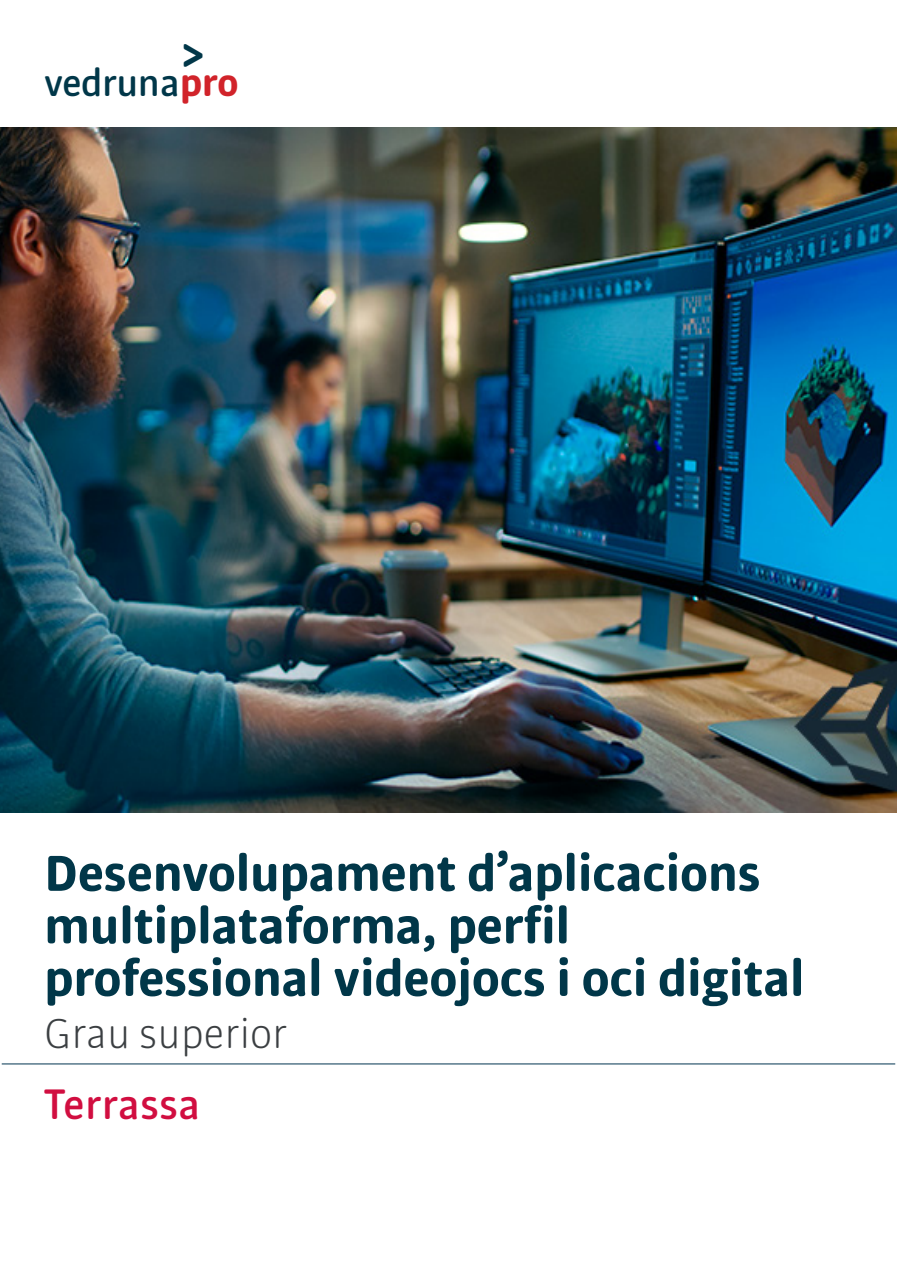
<style>
.page{position:relative;width:897px;height:1267px;background:#fff}
.page>*{position:absolute;margin:0;border:0;box-sizing:border-box;transform-origin:0 0}
.t1{font:700 54px/52.5px "Bulo Rounded";color:#013749}
.t2{font:300 45px "Bulo Rounded";color:#3b3f42}
.t3{font:500 45px "Bulo Rounded";letter-spacing:.01em;color:#d10e40}
.t4{font:500 40.8px "Bulo Rounded";letter-spacing:-.01em;color:#013749}
.t5{font:700 38.25px "Bulo Rounded";color:#013749}
.s1{font-weight:700;color:#d1232a}
</style>
<div class="page">
<hr style="left:2px;top:1063px;width:893px;height:1px;background:#023451">
<img style="left:0;top:128px;width:896px;height:684px">
<p class="t5" style="left:183px;top:31px;width:23px">&gt;</p>
<p class="t4" style="left:44px;top:58px;width:196px">vedruna<span class="s1">pro</span></p>
<p class="t1" style="left:44px;top:846px;width:761px">Desenvolupament d’aplicacions multiplataforma, perfil professional videojocs i oci digital</p>
<p class="t2" style="left:44px;top:1007px;width:244px">Grau superior</p>
<p class="t3" style="left:44px;top:1076px;width:157px">Terrassa</p>
</div>
